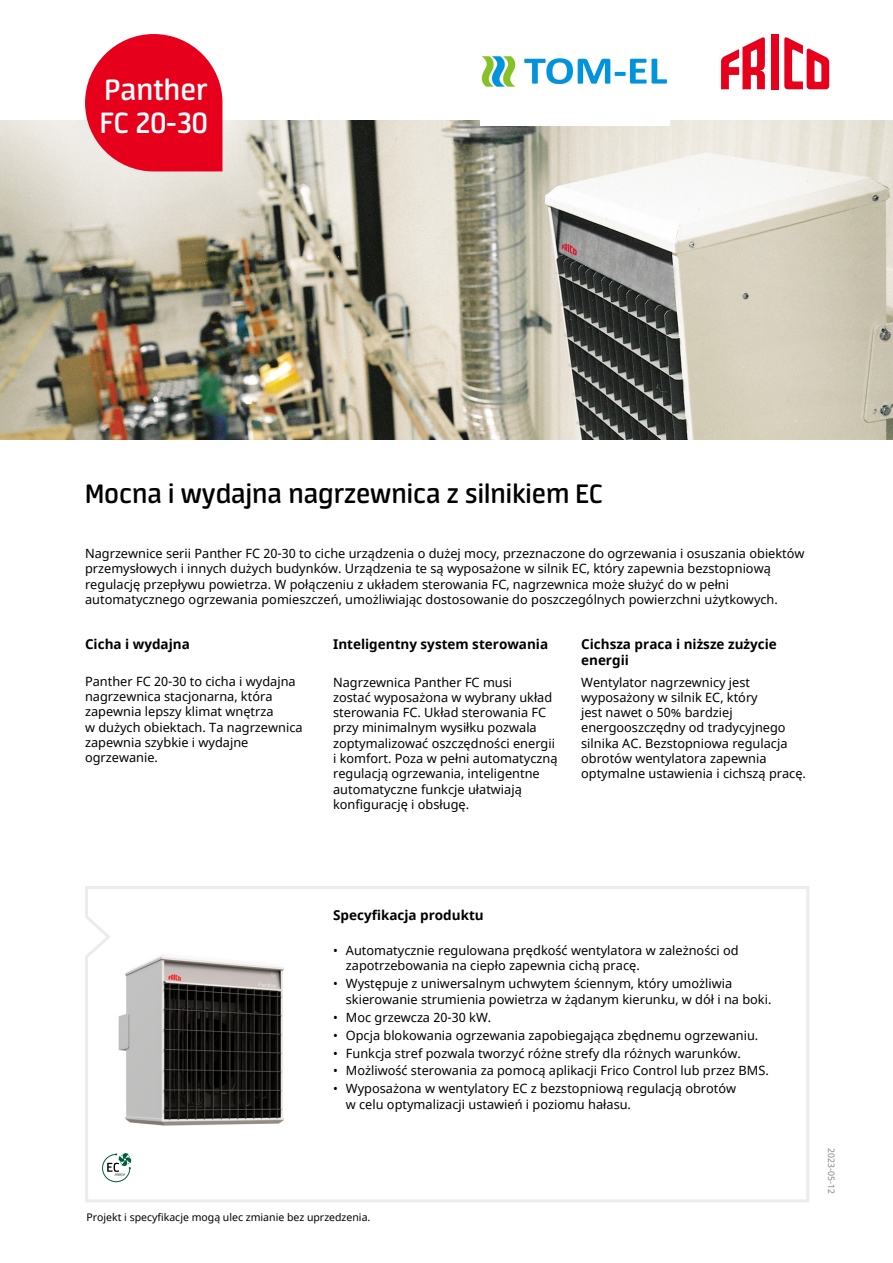
<style>
.page{position:relative;width:893px;height:1263px;background:#fff}
.page>*{position:absolute;margin:0;border:0;box-sizing:border-box;transform-origin:0 0}
.t1{font:600 33px/33px "Neuron";color:#fff}
.t2{font:600 30px "Neuron";color:#000}
.t3{font:700 13.5px/16.2px "Noto Sans";color:#000}
.t4{font:12.75px/15.3px "Noto Sans";color:#000}
.t5{font:10.5px "Noto Sans";color:#000}
.t6{font:9px "Noto Sans";color:#878988}
</style>
<div class="page">
<img style="left:0;top:121px;width:893px;height:319px">
<svg style="left:85px;top:34px;width:137px;height:137px;background:#e9273d"></svg>
<div style="left:771px;top:34px;width:7px;height:55px;background:#e7001b"></div>
<svg style="left:784px;top:37px;width:45px;height:52px"></svg>
<svg style="left:721px;top:37px;width:44px;height:52px"></svg>
<svg style="left:85px;top:886px;width:724px;height:316px"></svg>
<img style="left:480px;top:56px;width:190px;height:70px">
<h1 class="t1" style="left:100px;top:73px;width:109px">Panther<br>FC 20-30</h1>
<h2 class="t2" style="left:85px;top:477px;width:519px">Mocna i wydajna nagrzewnica z silnikiem EC</h2>
<p class="t4" style="left:85px;top:546px;width:721px">Nagrzewnice serii Panther FC 20-30 to ciche urządzenia o dużej mocy, przeznaczone do ogrzewania i osuszania obiektów przemysłowych i innych dużych budynków. Urządzenia te są wyposażone w silnik EC, który zapewnia bezstopniową regulację przepływu powietrza. W połączeniu z układem sterowania FC, nagrzewnica może służyć do w pełni automatycznego ogrzewania pomieszczeń, umożliwiając dostosowanie do poszczególnych powierzchni użytkowych.</p>
<p class="t3" style="left:85px;top:636px;width:106px">Cicha i wydajna</p>
<p class="t3" style="left:333px;top:636px;width:217px">Inteligentny system sterowania</p>
<p class="t3" style="left:581px;top:636px;width:197px">Cichsza praca i niższe zużycie energii</p>
<p class="t4" style="left:333px;top:675px;width:226px">Nagrzewnica Panther FC musi<br>zostać wyposażona w wybrany układ sterowania FC. Układ sterowania FC przy minimalnym wysiłku pozwala zoptymalizować oszczędności energii i komfort. Poza w pełni automatyczną regulacją ogrzewania, inteligentne automatyczne funkcje ułatwiają konfigurację i obsługę.</p>
<p class="t4" style="left:581px;top:675px;width:226px">Wentylator nagrzewnicy jest wyposażony w silnik EC, który<br>jest nawet o 50% bardziej energooszczędny od tradycyjnego silnika AC. Bezstopniowa regulacja obrotów wentylatora zapewnia optymalne ustawienia i cichszą pracę.</p>
<p class="t4" style="left:85px;top:674px;width:219px">Panther FC 20-30 to cicha i wydajna nagrzewnica stacjonarna, która zapewnia lepszy klimat wnętrza<br>w dużych obiektach. Ta nagrzewnica zapewnia szybkie i wydajne ogrzewanie.</p>
<p class="t3" style="left:333px;top:907px;width:152px">Specyfikacja produktu</p>
<p class="t4" style="left:346px;top:942px;width:394px;line-height:15.8px;text-indent:-13px">• Automatycznie regulowana prędkość wentylatora w zależności od zapotrzebowania na ciepło zapewnia cichą pracę.</p>
<p class="t4" style="left:346px;top:976px;width:427px;line-height:15.8px;text-indent:-13px">• Występuje z uniwersalnym uchwytem ściennym, który umożliwia skierowanie strumienia powietrza w żądanym kierunku, w dół i na boki.</p>
<p class="t4" style="left:333px;top:1010px;width:160px">• Moc grzewcza 20-30 kW.</p>
<p class="t4" style="left:333px;top:1028px;width:427px">• Opcja blokowania ogrzewania zapobiegająca zbędnemu ogrzewaniu.</p>
<p class="t4" style="left:333px;top:1046px;width:409px">• Funkcja stref pozwala tworzyć różne strefy dla różnych warunków.</p>
<p class="t4" style="left:333px;top:1063px;width:437px">• Możliwość sterowania za pomocą aplikacji Frico Control lub przez BMS.</p>
<p class="t4" style="left:346px;top:1081px;width:392px;line-height:15.8px;text-indent:-13px">• Wyposażona w wentylatory EC z bezstopniową regulacją obrotów w celu optymalizacji ustawień i poziomu hałasu.</p>
<p class="t5" style="left:87px;top:1210px;width:285px">Projekt i specyfikacje mogą ulec zmianie bez uprzedzenia.</p>
<p class="t6" style="left:837px;top:1148px;width:47px;rotate:90deg">2023-05-12</p>
</div>
